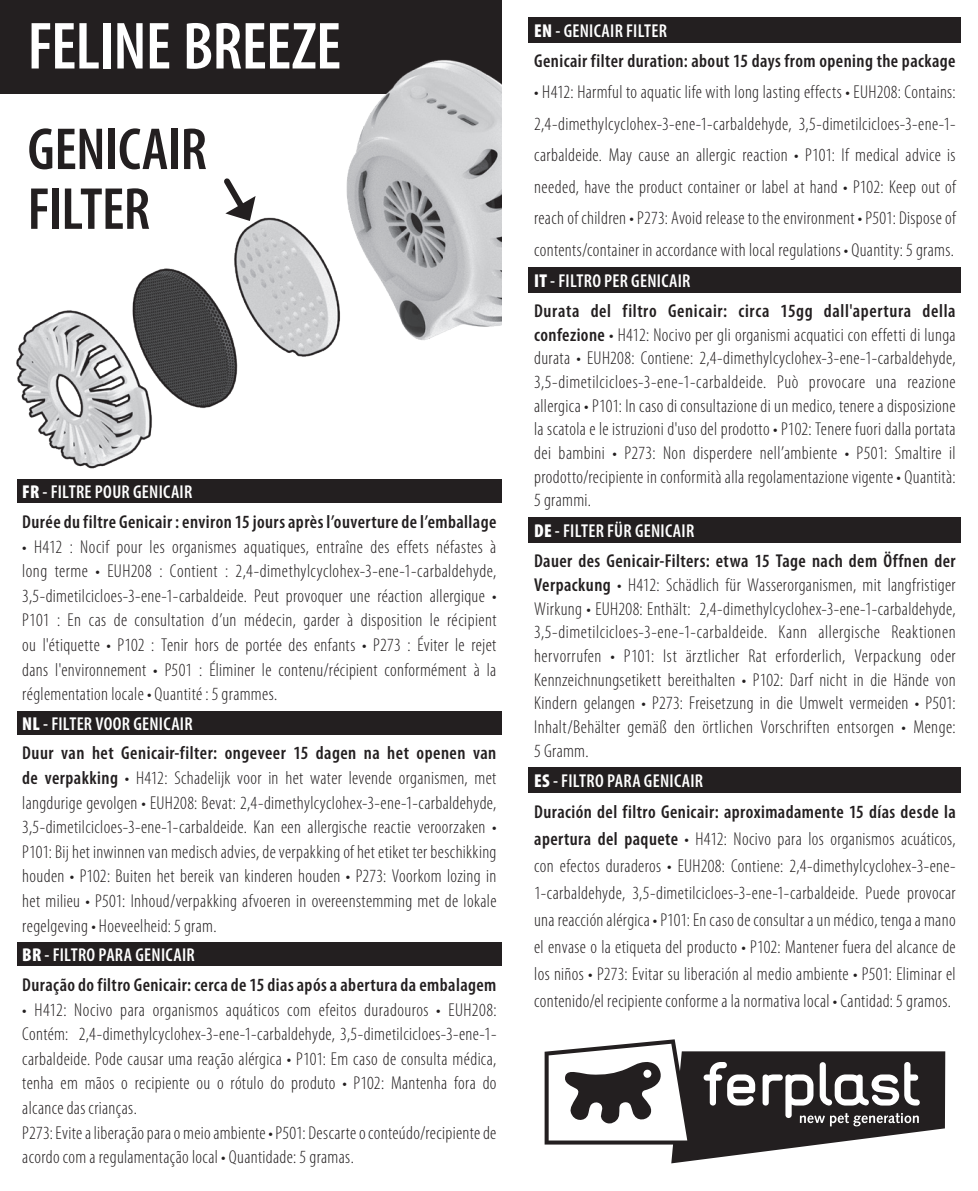
<style>
.page{position:relative;width:978px;height:1191px;background:#fff}
.page>*{position:absolute;margin:0;border:0;box-sizing:border-box;transform-origin:0 0}
.t1{font:600 condensed 67.2px "Myriad Pro";letter-spacing:-.01em;color:#fff}
.t2{font:600 condensed 59.7px/59.7px "Myriad Pro";letter-spacing:-.01em;color:#231f20}
.t3{font:300 condensed 18.6px/24.6px "Myriad Pro";letter-spacing:.02em;color:#231f20;text-align:justify}
.t4{font:600 condensed 18.6px/29.7px "Myriad Pro";letter-spacing:.025em;color:#231f20}
.t5{font:600 condensed 18.6px "Myriad Pro";letter-spacing:.015em;color:#fff}
.s1{font-weight:900}
.s2{font-weight:600}
.s3{font-weight:900;color:#fff}
.s4{color:#fff}
</style>
<div class="page">
<div style="left:529px;top:266px;width:432px;height:26px;background:#231f20"></div>
<div style="left:17px;top:479px;width:485px;height:24px;background:#231f20"></div>
<div style="left:529px;top:517px;width:432px;height:26px;background:#231f20"></div>
<div style="left:17px;top:711px;width:485px;height:24px;background:#231f20"></div>
<div style="left:529px;top:767px;width:432px;height:26px;background:#231f20"></div>
<div style="left:529px;top:17px;width:432px;height:26px;background:#231f20"></div>
<div style="left:17px;top:942px;width:485px;height:24px;background:#231f20"></div>
<div style="left:0;top:0;width:502px;height:94px;background:#231f20"></div>
<img style="left:16px;top:60px;width:486px;height:409px">
<svg style="left:219px;top:173px;width:37px;height:48px"></svg>
<svg style="left:545px;top:1039px;width:400px;height:124px"></svg>
<h1 class="t1" style="left:28px;top:5px;width:315px">FELINE BREEZE</h1>
<h2 class="t2" style="left:28px;top:118px;width:181px">GENICAIR<br>FILTER</h2>
<p class="t5" style="left:22px;top:481px;width:172px"><span class="s1">FR</span> - FILTRE POUR GENICAIR</p>
<p class="t4" style="left:22px;top:506px;width:476px">Durée du filtre Genicair : environ 15 jours après l’ouverture de l’emballage</p>
<p class="t3" style="left:22px;top:534px;width:476px">• H412 : Nocif pour les organismes aquatiques, entraîne des effets néfastes à long terme • EUH208 : Contient : 2,4-dimethylcyclohex-3-ene-1-carbaldehyde, 3,5-dimetilcicloes-3-ene-1-carbaldeide. Peut provoquer une réaction allergique • P101 : En cas de consultation d’un médecin, garder à disposition le récipient ou l'étiquette • P102 : Tenir hors de portée des enfants • P273 : Éviter le rejet dans l'environnement • P501 : Éliminer le contenu/récipient conformément à la réglementation locale • Quantité : 5 grammes.</p>
<p class="t5" style="left:22px;top:712px;width:172px"><span class="s1">NL</span> - FILTER VOOR GENICAIR</p>
<p class="t5" style="left:534px;top:19px;width:134px"><span class="s1">EN</span> - GENICAIR FILTER</p>
<p class="t4" style="left:534px;top:45px;width:423px">Genicair filter duration: about 15 days from opening the package</p>
<p class="t3" style="left:534px;top:76px;width:423px;line-height:31.5px">• H412: Harmful to aquatic life with long lasting effects • EUH208: Contains:<br>2,4-dimethylcyclohex-3-ene-1-carbaldehyde, 3,5-dimetilcicloes-3-ene-1- carbaldeide. May cause an allergic reaction • P101: If medical advice is needed, have the product container or label at hand • P102: Keep out of reach of children • P273: Avoid release to the environment • P501: Dispose of contents/container in accordance with local regulations • Quantity: 5 grams.</p>
<p class="t5" style="left:534px;top:269px;width:158px"><span class="s1">IT</span> - FILTRO PER GENICAIR</p>
<p class="t3" style="left:534px;top:299px;width:423px;line-height:23.7px"><span class="s2">Durata del filtro Genicair: circa 15gg dall'apertura della confezione</span> • H412: Nocivo per gli organismi acquatici con effetti di lunga durata • EUH208: Contiene: 2,4-dimethylcyclohex-3-ene-1-carbaldehyde, 3,5-dimetilcicloes-3-ene-1-carbaldeide. Può provocare una reazione allergica • P101: In caso di consultazione di un medico, tenere a disposizione la scatola e le istruzioni d'uso del prodotto • P102: Tenere fuori dalla portata dei bambini • P273: Non disperdere nell’ambiente • P501: Smaltire il prodotto/recipiente in conformità alla regolamentazione vigente • Quantità:<br>5 grammi.</p>
<p class="t5" style="left:534px;top:519px;width:162px"><span class="s1">DE</span> - FILTER FÜR GENICAIR</p>
<p class="t3" style="left:534px;top:549px;width:423px;line-height:23.7px"><span class="s2">Dauer des Genicair-Filters: etwa 15 Tage nach dem Öffnen der Verpackung</span> • H412: Schädlich für Wasserorganismen, mit langfristiger Wirkung • EUH208: Enthält: 2,4-dimethylcyclohex-3-ene-1-carbaldehyde, 3,5-dimetilcicloes-3-ene-1-carbaldeide. Kann allergische Reaktionen hervorrufen • P101: Ist ärztlicher Rat erforderlich, Verpackung oder Kennzeichnungsetikett bereithalten • P102: Darf nicht in die Hände von Kindern gelangen • P273: Freisetzung in die Umwelt vermeiden • P501:<br>Inhalt/Behälter gemäß den örtlichen Vorschriften entsorgen • Menge:</p>
<p class="t4" style="left:22px;top:738px;width:476px">Duur van het Genicair-filter: ongeveer 15 dagen na het openen van</p>
<p class="t3" style="left:534px;top:738px;width:56px">5 Gramm.</p>
<p class="t3" style="left:22px;top:765px;width:476px"><span class="s2">de verpakking</span> • H412: Schadelijk voor in het water levende organismen, met langdurige gevolgen • EUH208: Bevat: 2,4-dimethylcyclohex-3-ene-1-carbaldehyde, 3,5-dimetilcicloes-3-ene-1-carbaldeide. Kan een allergische reactie veroorzaken • P101: Bij het inwinnen van medisch advies, de verpakking of het etiket ter beschikking houden • P102: Buiten het bereik van kinderen houden • P273: Voorkom lozing in het milieu • P501: Inhoud/verpakking afvoeren in overeenstemming met de lokale regelgeving • Hoeveelheid: 5 gram.</p>
<p class="t5" style="left:534px;top:769px;width:171px"><span class="s1">ES</span> - FILTRO PARA GENICAIR</p>
<p class="t3" style="left:534px;top:798px;width:423px;line-height:27px"><span class="s2">Duración del filtro Genicair: aproximadamente 15 días desde la apertura del paquete</span> • H412: Nocivo para los organismos acuáticos, con efectos duraderos • EUH208: Contiene: 2,4-dimethylcyclohex-3-ene-1-carbaldehyde, 3,5-dimetilcicloes-3-ene-1-carbaldeide. Puede provocar una reacción alérgica • P101: En caso de consultar a un médico, tenga a mano el envase o la etiqueta del producto • P102: Mantener fuera del alcance de los niños • P273: Evitar su liberación al medio ambiente • P501: Eliminar el contenido/el recipiente conforme a la normativa local • Cantidad: 5 gramos.</p>
<p class="t4" style="left:22px;top:940px;width:476px"><span class="s3">BR</span> <span class="s4">- FILTRO PARA GENICAIR<br></span>Duração do filtro Genicair: cerca de 15 dias após a abertura da embalagem</p>
<p class="t3" style="left:22px;top:997px;width:476px;text-align:left">• H412: Nocivo para organismos aquáticos com efeitos duradouros • EUH208:<br>Contém: 2,4-dimethylcyclohex-3-ene-1-carbaldehyde, 3,5-dimetilcicloes-3-ene-1- carbaldeide. Pode causar uma reação alérgica • P101: Em caso de consulta médica, tenha em mãos o recipiente ou o rótulo do produto • P102: Mantenha fora do alcance das crianças.<br>P273: Evite a liberação para o meio ambiente • P501: Descarte o conteúdo/recipiente de acordo com a regulamentação local • Quantidade: 5 gramas.</p>
</div>
